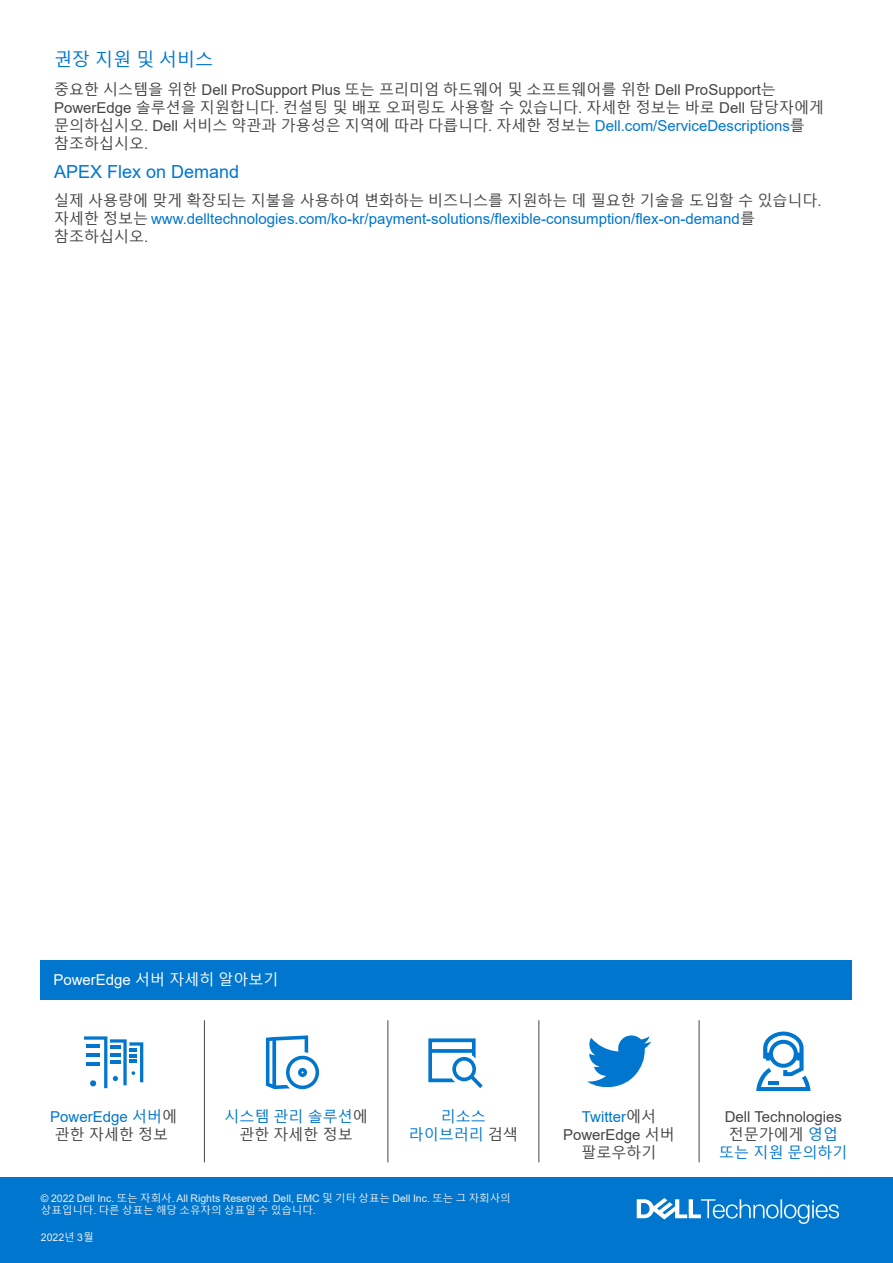
<style>
.page{position:relative;width:893px;height:1263px;background:#fff}
.page>*{position:absolute;margin:0;border:0;box-sizing:border-box;transform-origin:0 0}
.Heading_2{font:18px "Arial";color:#0076ce}
.Heading_2-2{font:18px "Malgun Gothic";color:#0076ce}
.Table_Text{font:15px/18px "Malgun Gothic";color:#444}
.Table_Text-2{font:15px/18px "Arial";color:#0076ce}
.t1{font:15px/18px "Malgun Gothic";color:#0076ce;text-align:center}
.t2{font:15px/18px "Arial";color:#444;text-align:center}
.t3{font:15px "Arial";color:#fff}
.LAST_PAGE_Disclaimer{font:10.5px/12px "Arial";color:#eee}
.s1{font-family:"Arial"}
.s2{font-family:"Arial";color:#0076ce}
.s3{font-family:"Malgun Gothic";color:#444}
.s4{color:#444}
.s5{font-family:"Malgun Gothic"}
.s6{font-family:"Arial";color:#fff}
.s7{color:#0076ce}
</style>
<div class="page">
<div style="left:0;top:1177px;width:893px;height:86px;background:#0076ce"></div>
<hr style="left:204px;top:1020px;width:1px;height:142px;background:#444">
<hr style="left:388px;top:1020px;width:1px;height:142px;background:#444">
<hr style="left:539px;top:1020px;width:1px;height:142px;background:#444">
<div style="left:40px;top:961px;width:811px;height:39px;background:#0076ce"></div>
<hr style="left:699px;top:1020px;width:1px;height:142px;background:#444">
<svg style="left:756px;top:1031px;width:54px;height:60px"></svg>
<svg style="left:587px;top:1035px;width:64px;height:53px"></svg>
<svg style="left:84px;top:1036px;width:59px;height:52px"></svg>
<svg style="left:266px;top:1035px;width:53px;height:54px"></svg>
<svg style="left:428px;top:1038px;width:55px;height:50px"></svg>
<svg style="left:637px;top:1198px;width:202px;height:26px"></svg>
<p class="Heading_2-2" style="left:54px;top:50px;width:161px">권장 지원 및 서비스</p>
<p class="Table_Text" style="left:54px;top:81px;width:772px">중요한 시스템을 위한 <span class="s1">Dell ProSupport Plus</span> 또는 프리미엄 하드웨어 및 소프트웨어를 위한 <span class="s1">Dell ProSupport</span>는 <span class="s1">PowerEdge</span> 솔루션을 지원합니다<span class="s1">.</span> 컨설팅 및 배포 오퍼링도 사용할 수 있습니다<span class="s1">.</span> 자세한 정보는 바로 <span class="s1">Dell</span> 담당자에게 문의하십시오<span class="s1">. Dell</span> 서비스 약관과 가용성은 지역에 따라 다릅니다<span class="s1">.</span> 자세한 정보는 <span class="s2">Dell.com/ServiceDescriptions</span>를 참조하십시오<span class="s1">.</span></p>
<p class="Heading_2" style="left:54px;top:159px;width:187px">APEX Flex on Demand</p>
<p class="Table_Text-2" style="left:54px;top:192px;width:769px"><span class="s3">실제 사용량에 맞게 확장되는 지불을 사용하여 변화하는 비즈니스를 지원하는 데 필요한 기술을 도입할 수 있습니다</span><span class="s4">. </span><span class="s3">자세한 정보는</span> www.delltechnologies.com/ko-kr/payment-solutions/flexible-consumption/flex-on-demand<span class="s3">를 참조하십시오</span><span class="s4">.</span></p>
<p class="t3" style="left:53px;top:969px;width:227px">PowerEdge <span class="s5">서버 자세히 알아보기</span></p>
<p class="Table_Text-2" style="left:50px;top:1107px;width:128px">PowerEdge <span class="s5">서버</span><span class="s3">에</span></p>
<p class="Table_Text" style="left:55px;top:1126px;width:119px">관한 자세한 정보<span class="s6">]</span></p>
<p class="t1" style="left:224px;top:1108px;width:145px">시스템 관리 솔루션<span class="s4">에 관한 자세한 정보</span></p>
<p class="t2" style="left:725px;top:1107px;width:119px">Dell Technologies</p>
<p class="t1" style="left:409px;top:1108px;width:111px">리소스 라이브러리 <span class="s4">검색</span></p>
<p class="t2" style="left:563px;top:1107px;width:113px"><span class="s7">Twitter</span><span class="s5">에서<br></span>PowerEdge <span class="s5">서버</span></p>
<p class="Table_Text" style="left:581px;top:1144px;width:76px">팔로우하기</p>
<p class="t1" style="left:719px;top:1126px;width:130px"><span class="s4">전문가에게</span> 영업 또는 지원 문의하기</p>
<p class="LAST_PAGE_Disclaimer" style="left:41px;top:1192px;width:471px">© 2022 Dell Inc. <span class="s5">또는 자회사</span>. All Rights Reserved. Dell, EMC <span class="s5">및 기타 상표는</span> Dell Inc. <span class="s5">또는 그 자회사의 상표입니다</span>. <span class="s5">다른 상표는 해당 소유자의 상표일 수 있습니다</span>.</p>
<p class="LAST_PAGE_Disclaimer" style="left:41px;top:1231px;width:54px">2022<span class="s5">년</span> 3<span class="s5">월</span></p>
</div>
